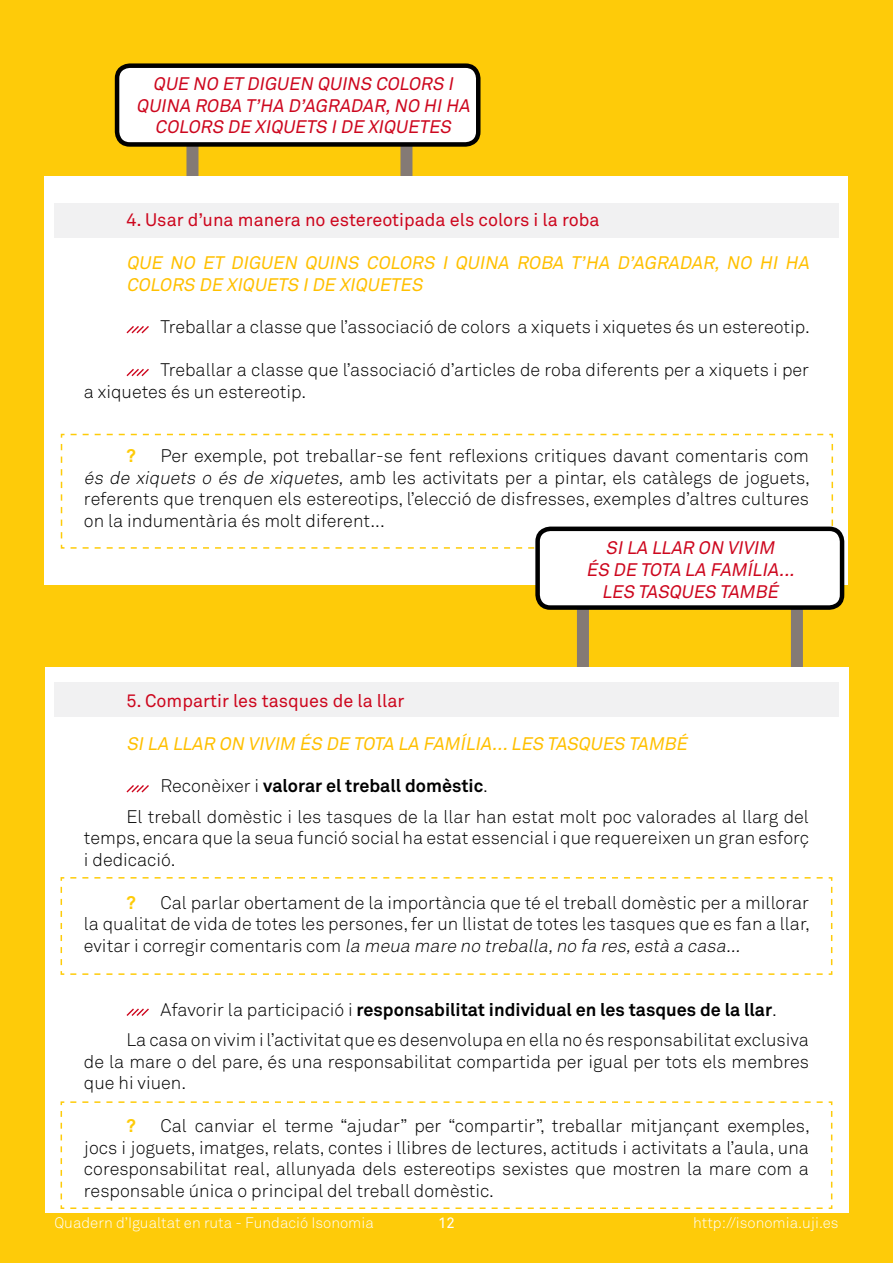
<style>
.page{position:relative;width:893px;height:1263px;background:#fecb09}
.page>*{position:absolute;margin:0;border:0;box-sizing:border-box;transform-origin:0 0}
.t1{font:300 18px/21.6px "Akkurat";color:#000}
.t2{font:italic 18px/21.6px "Akkurat";color:#cd071e;text-align:center}
.t3{font:italic 18px/21.6px "Akkurat";color:#ffc000}
.t4{font:18px "Akkurat";color:#cd071e}
.t5{font:700 18px "Akkurat";color:#fecb09}
.t6{font:300 15px "Akkurat";color:#fff}
.t7{font:15px "Akkurat";color:#fff}
.s1{font-style:italic}
.s2{font-weight:700}
</style>
<div class="page">
<div style="left:577px;top:606px;width:12px;height:133px;background:#847a75"></div>
<div style="left:791px;top:606px;width:12px;height:133px;background:#847a75"></div>
<div style="left:45px;top:668px;width:804px;height:545px;background:#fff"></div>
<div style="left:186px;top:143px;width:12px;height:133px;background:#847a75"></div>
<div style="left:400px;top:143px;width:12px;height:133px;background:#847a75"></div>
<div style="left:45px;top:177px;width:803px;height:408px;background:#fff"></div>
<div style="left:54px;top:204px;width:785px;height:34px;background:#f0f0f1"></div>
<svg style="left:60px;top:433px;width:774px;height:116px"></svg>
<svg style="left:60px;top:877px;width:773px;height:98px"></svg>
<svg style="left:60px;top:1101px;width:773px;height:108px"></svg>
<div style="left:117px;top:66px;width:361px;height:78px;background:#fff;border-radius:13px"></div>
<div style="left:115px;top:63px;width:365px;height:84px;border:4px solid #000;border-radius:13px"></div>
<div style="left:54px;top:683px;width:785px;height:34px;background:#f0f0f1"></div>
<svg style="left:126px;top:326px;width:23px;height:8px"></svg>
<svg style="left:126px;top:369px;width:23px;height:8px"></svg>
<svg style="left:126px;top:785px;width:23px;height:8px"></svg>
<svg style="left:126px;top:1008px;width:23px;height:8px"></svg>
<div style="left:538px;top:529px;width:304px;height:78px;background:#fff;border-radius:13px"></div>
<div style="left:535px;top:527px;width:309px;height:83px;border:4px solid #000;border-radius:13px"></div>
<p class="t2" style="left:136px;top:73px;width:339px">QUE NO ET DIGUEN QUINS COLORS I<br>QUINA ROBA T’HA D’AGRADAR,NO HIHA<br>COLORS DE XIQUETS IDE XIQUETES</p>
<p class="t4" style="left:126px;top:208px;width:474px">4. Usar d’una manera no estereotipada els colors i la roba</p>
<p class="t3" style="left:126px;top:251px;width:688px">QUE NO ET DIGUEN QUINS COLORS I QUINA ROBA T’HA D’AGRADAR, NO HI HA<br>COLORS DE XIQUETS IDE XIQUETES</p>
<p class="t1" style="left:161px;top:316px;width:651px">Treballar a classe que l’associació de colors a xiquets i xiquetes és un estereotip.</p>
<p class="t1" style="left:84px;top:359px;width:727px;text-indent:77px">Treballar a classe que l’associació d’articles de roba diferents per a xiquets i per a xiquetes és un estereotip.</p>
<p class="t1" style="left:84px;top:445px;width:727px;text-align:justify;text-indent:77px">Per exemple, pot treballar-se fent reflexions critiques davant comentaris com <span class="s1">és de xiquets o és de xiquetes,</span> amb les activitats per a pintar, els catàlegs de joguets, referents que trenquen els estereotips, l’elecció de disfresses, exemples d’altres cultures on la indumentària és molt diferent...</p>
<p class="t5" style="left:126px;top:444px;width:11px">?</p>
<p class="t2" style="left:586px;top:537px;width:214px">SILA LLAR ON VIVIM<br>ÉS DE TOTA LA FAMÍLIA...<br>LES TASQUES TAMBÉ</p>
<p class="t4" style="left:127px;top:689px;width:279px">5. Compartir les tasques de la llar</p>
<p class="t3" style="left:126px;top:732px;width:566px">SILA LLAR ON VIVIM ÉS DE TOTA LA FAMÍLIA...LES TASQUES TAMBÉ</p>
<p class="t1" style="left:126px;top:771px;width:684px;line-height:30.2px;text-indent:34px">Reconèixer i <span class="s2">valorar el treball domèstic</span>.<br>El treball domèstic i les tasques de la llar han estat molt poc valorades al llarg del</p>
<p class="t1" style="left:84px;top:827px;width:726px">temps, encara que la seua funció social ha estat essencial i que requereixen un gran esforç i dedicació.</p>
<p class="t5" style="left:126px;top:891px;width:11px">?</p>
<p class="t1" style="left:84px;top:891px;width:727px;text-align:justify;text-indent:77px">Cal parlar obertament de la importància que té el treball domèstic per a millorar la qualitat de vida de totes les persones, fer un llistat de totes les tasques que es fan a llar, ev i t a r i c o r re g i r c o m e n t a r i s c o m <span class="s1">la meua mare no treballa,no fa res,està a casa...</span></p>
<p class="t1" style="left:126px;top:994px;width:684px;line-height:30.2px;text-align:center">Afavorir la participació i <span class="s2">responsabilitat individual en les tasques de la llar</span>.<br>La casa on vivim i l’activitat que es desenvolupa en ella no és responsabilitat exclusiva</p>
<p class="t1" style="left:84px;top:1050px;width:726px">de la mare o del pare, és una responsabilitat compartida per igual per tots els membres que hi viuen.</p>
<p class="t5" style="left:126px;top:1114px;width:11px">?</p>
<p class="t1" style="left:84px;top:1115px;width:727px;text-align:justify;text-indent:77px">Cal canviar el terme “ajudar” per “compartir”, treballar mitjançant exemples, jocs i joguets, imatges, relats, contes i llibres de lectures, actituds i activitats a l’aula, una coresponsabilitat real, allunyada dels estereotips sexistes que mostren la mare com a responsable única o principal del treball domèstic.</p>
<p class="t6" style="left:54px;top:1213px;width:321px">Quadern d’Igualtat en ruta - Fundació Isonomia</p>
<p class="t7" style="left:438px;top:1213px;width:18px">12</p>
<p class="t6" style="left:693px;top:1213px;width:147px">http://isonomia.uji.es</p>
</div>
